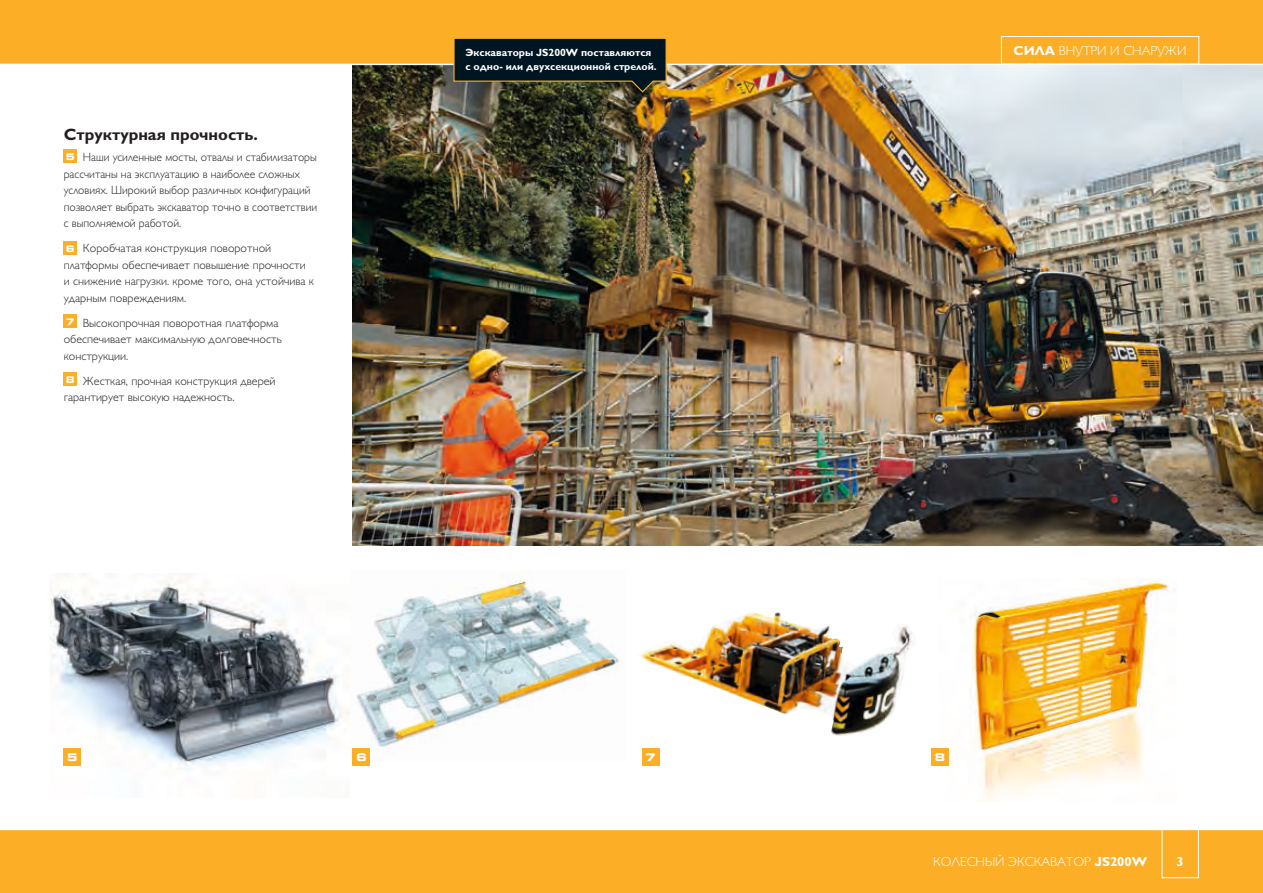
<style>
.page{position:relative;width:1263px;height:893px;background:#fff}
.page>*{position:absolute;margin:0;border:0;box-sizing:border-box;transform-origin:0 0}
.t1{font:700 16.5px "Gill Sans Cyr";color:#231f20}
.t2{font:300 13.2px "Gill Sans Cyr";color:#fff}
.t3{font:700 13.2px "Gill Sans Cyr";color:#fff}
.t4{font:300 12px/16.5px "Gill Sans Cyr";color:#231f20}
.t5{font:300 12px/16.5px "Gill Sans Cyr";color:#231f20;scale:.96 1}
.t6{font:700 10.5px/13.5px "Gill Sans Cyr";color:#fff}
.t7{font:700 expanded 10.5px "Square 721 BT";color:#fff}
.s1{font-family:"Square 721 BT";font-weight:700;font-stretch:expanded;font-size:9.15px;color:#fff}
.s2{font-family:"JCB Euro"}
.s3{font-weight:700}
.s4{font-family:"JCB Euro";font-weight:700}
</style>
<div class="page">
<img style="left:353px;top:65px;width:910px;height:481px">
<div style="left:0;top:0;width:1263px;height:64px;background:#fcaf26"></div>
<div style="left:0;top:829px;width:1263px;height:64px;background:#fcaf26"></div>
<hr style="left:0;top:829px;width:1263px;height:1px;background:#fff">
<div style="left:1001px;top:36px;width:198px;height:28px;border:1px solid #fff"></div>
<div style="left:1162px;top:819px;width:37px;height:59px;border:1px solid #fff"></div>
<img style="left:640px;top:612px;width:274px;height:124px">
<div style="left:642px;top:748px;width:17px;height:17px;background:#fcaf26"></div>
<img style="left:349px;top:572px;width:271px;height:190px">
<div style="left:353px;top:748px;width:17px;height:17px;background:#fcaf26"></div>
<div style="left:64px;top:150px;width:13px;height:13px;background:#fcaf26"></div>
<div style="left:64px;top:242px;width:13px;height:13px;background:#fcaf26"></div>
<div style="left:64px;top:315px;width:13px;height:13px;background:#fcaf26"></div>
<div style="left:64px;top:373px;width:13px;height:13px;background:#fcaf26"></div>
<img style="left:938px;top:579px;width:231px;height:223px">
<div style="left:931px;top:748px;width:18px;height:17px;background:#fcaf26"></div>
<img style="left:51px;top:573px;width:298px;height:193px">
<div style="left:64px;top:748px;width:17px;height:17px;background:#fcaf26"></div>
<svg style="left:453px;top:38px;width:214px;height:55px;background:#1a2725"></svg>
<h1 class="t1" style="left:64px;top:125px;width:196px">Структурная прочность.</h1>
<p class="t5" style="left:64px;top:149px;width:265px"><span class="s1">5</span> Наши усиленные мосты, отвалы и стабилизаторы рассчитаны на эксплуатацию в наиболее сложных условиях. Широкий выбор различных конфигураций позволяет выбрать экскаватор точно в соответствии с выполняемой работой.</p>
<p class="t4" style="left:64px;top:240px;width:252px"><span class="s1">6</span> Коробчатая конструкция поворотной платформы обеспечивает повышение прочности и снижение нагрузки. кроме того, она устойчива к ударным повреждениям.</p>
<p class="t4" style="left:64px;top:314px;width:219px"><sup>7</sup> Высокопрочная поворотная платформа обеспечивает максимальную долговечность конструкции.</p>
<p class="t4" style="left:64px;top:372px;width:213px"><sup>8</sup> Жесткая, прочная конструкция дверей гарантирует высокую надежность.</p>
<p class="t6" style="left:465px;top:46px;width:193px">Экскаваторы <span class="s2">J</span>S200W поставляются с одно- или двухсекционной стрелой.</p>
<p class="t2" style="left:1013px;top:43px;width:174px"><span class="s3">СИЛА</span> ВНУТРИ И СНАРУЖИ</p>
<p class="t7" style="left:67px;top:751px;width:12px">5</p>
<p class="t7" style="left:935px;top:751px;width:12px">8</p>
<p class="t7" style="left:356px;top:751px;width:12px">6</p>
<p class="t7" style="left:645px;top:751px;width:12px">7</p>
<p class="t2" style="left:933px;top:854px;width:216px">КОЛЕСНЫЙ ЭКСКАВАТОР <span class="s4">J</span><span class="s3">S200W</span></p>
<p class="t3" style="left:1176px;top:854px;width:9px">3</p>
</div>
